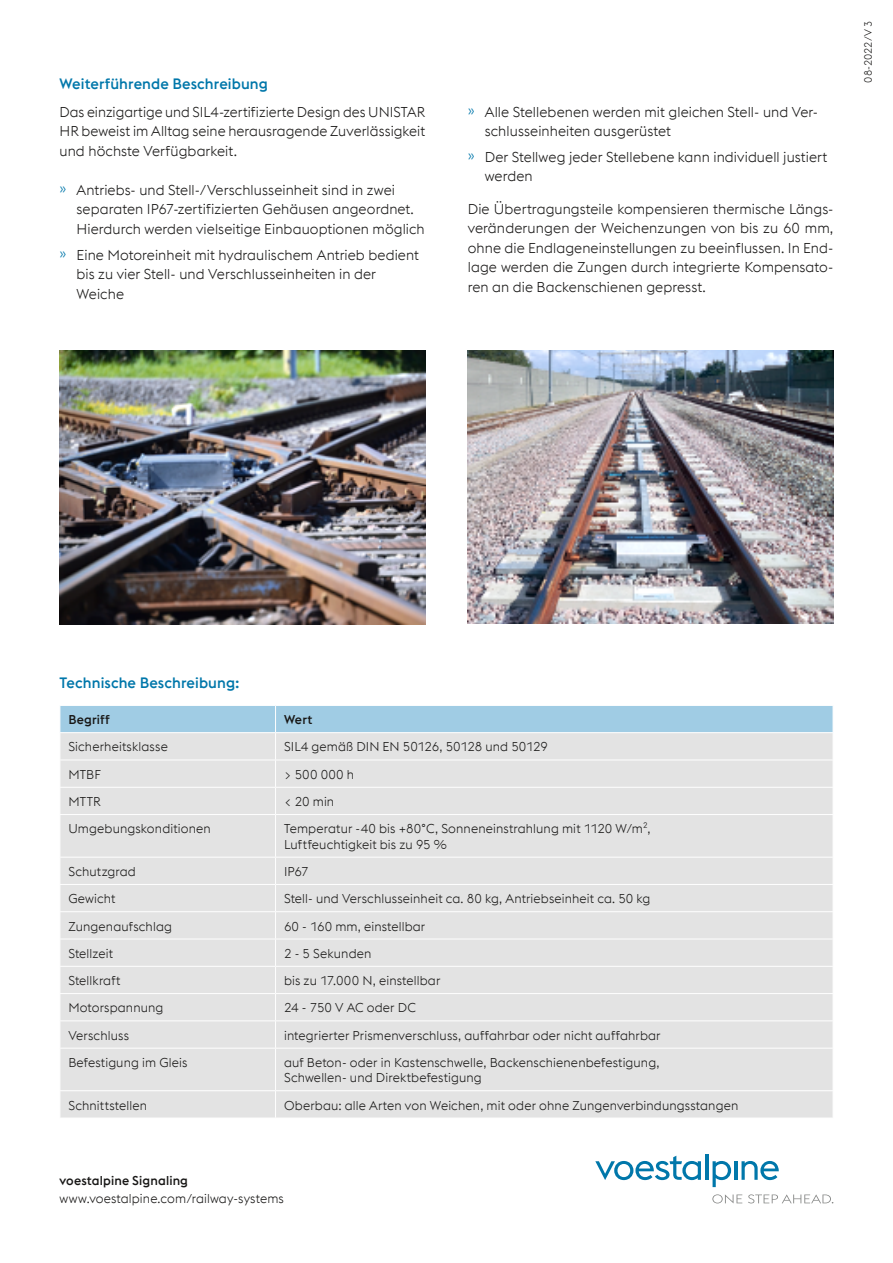
<style>
.page{position:relative;width:893px;height:1263px;background:#fff}
.page>*{position:absolute;margin:0;border:0;box-sizing:border-box;transform-origin:0 0}
.t1{font:500 15px "voestalpine";letter-spacing:.005em;color:#07a}
.t2{font:300 14.25px/19.5px "voestalpine";letter-spacing:.005em;color:#181716}
.t3{font:300 12.75px/15.3px "voestalpine";letter-spacing:.01em;color:#181716}
.t4{font:500 12.75px "voestalpine";letter-spacing:.01em;color:#181716}
.t5{font:300 10.5px "voestalpine";letter-spacing:.015em;color:#181716}
.s1{color:#07a}
</style>
<div class="page">
<svg style="left:595px;top:1156px;width:106px;height:24px"></svg>
<hr style="left:705px;top:1154px;width:3px;height:26px;background:#07a">
<svg style="left:713px;top:1161px;width:18px;height:26px"></svg>
<hr style="left:734px;top:1161px;width:3px;height:19px;background:#07a">
<svg style="left:741px;top:1161px;width:38px;height:19px"></svg>
<svg style="left:712px;top:1194px;width:30px;height:9px"></svg>
<svg style="left:748px;top:1194px;width:85px;height:9px"></svg>
<div style="left:61px;top:815px;width:772px;height:303px;background:#e3e3e3"></div>
<hr style="left:60px;top:857px;width:216px;height:1px;background:#fff">
<hr style="left:60px;top:884px;width:216px;height:1px;background:#fff">
<hr style="left:60px;top:911px;width:216px;height:1px;background:#fff">
<hr style="left:60px;top:939px;width:216px;height:1px;background:#fff">
<hr style="left:60px;top:966px;width:216px;height:1px;background:#fff">
<hr style="left:60px;top:993px;width:216px;height:1px;background:#fff">
<hr style="left:60px;top:1020px;width:216px;height:1px;background:#fff">
<svg style="left:60px;top:858px;width:1px;height:190px"></svg>
<hr style="left:60px;top:1048px;width:216px;height:1px;background:#fff">
<hr style="left:60px;top:1090px;width:216px;height:1px;background:#fff">
<svg style="left:60px;top:1091px;width:1px;height:27px"></svg>
<hr style="left:275px;top:815px;width:1px;height:42px;background:#fff">
<hr style="left:276px;top:857px;width:557px;height:1px;background:#fff">
<hr style="left:276px;top:884px;width:557px;height:1px;background:#fff">
<hr style="left:276px;top:911px;width:557px;height:1px;background:#fff">
<hr style="left:276px;top:939px;width:557px;height:1px;background:#fff">
<hr style="left:276px;top:966px;width:557px;height:1px;background:#fff">
<hr style="left:276px;top:993px;width:557px;height:1px;background:#fff">
<hr style="left:276px;top:1020px;width:557px;height:1px;background:#fff">
<svg style="left:275px;top:858px;width:1px;height:190px"></svg>
<hr style="left:276px;top:1048px;width:557px;height:1px;background:#fff">
<hr style="left:275px;top:1048px;width:1px;height:42px;background:#fff">
<hr style="left:276px;top:1090px;width:557px;height:1px;background:#fff">
<svg style="left:275px;top:1091px;width:1px;height:27px"></svg>
<svg style="left:60px;top:705px;width:773px;height:109px;background:#d3dee3"></svg>
<hr style="left:276px;top:705px;width:557px;height:1px;background:#fff">
<hr style="left:60px;top:732px;width:216px;height:1px;background:#fff">
<hr style="left:276px;top:732px;width:557px;height:1px;background:#fff">
<img style="left:60px;top:350px;width:365px;height:274px">
<img style="left:468px;top:350px;width:365px;height:273px">
<p class="t1" style="left:60px;top:74px;width:210px">Weiterführende Beschreibung</p>
<p class="t2" style="left:60px;top:102px;width:367px;text-align:justify">Das einzigartige und SIL4-zertifizierte Design des UNISTAR HR beweist im Alltag seine herausragende Zuverlässigkeit und höchste Verfügbarkeit.</p>
<p class="t2" style="left:77px;top:180px;width:350px;text-indent:-17px"><span class="s1">»</span> Antriebs- und Stell-/Verschlusseinheit sind in zwei separaten IP67-zertifizierten Gehäusen angeordnet.<br>Hierdurch werden vielseitige Einbauoptionen möglich</p>
<p class="t2" style="left:77px;top:245px;width:344px;text-indent:-17px"><span class="s1">»</span> Eine Motoreinheit mit hydraulischem Antrieb bedient bis zu vier Stell- und Verschlusseinheiten in der<br>Weiche</p>
<p class="t2" style="left:485px;top:102px;width:335px;text-indent:-17px"><span class="s1">»</span> Alle Stellebenen werden mit gleichen Stell- und Ver&shy;schlusseinheiten ausgerüstet</p>
<p class="t2" style="left:485px;top:147px;width:344px;text-indent:-17px"><span class="s1">»</span> Der Stellweg jeder Stellebene kann individuell justiert werden</p>
<p class="t2" style="left:468px;top:199px;width:367px;text-align:justify">Die Übertragungsteile kompensieren thermische Längs&shy;veränderungen der Weichenzungen von bis zu 60 mm, ohne die Endlageneinstellungen zu beeinflussen. In End&shy;lage werden die Zungen durch integrierte Kompensato&shy;ren an die Backenschienen gepresst.</p>
<p class="t5" style="left:862px;top:83px;width:63px;rotate:-90deg">08-2022/V3</p>
<p class="t1" style="left:60px;top:674px;width:181px">Technische Beschreibung:</p>
<p class="t4" style="left:68px;top:712px;width:43px">Begriff</p>
<p class="t4" style="left:284px;top:712px;width:30px">Wert</p>
<p class="t3" style="left:68px;top:739px;width:101px">Sicherheitsklasse</p>
<p class="t3" style="left:284px;top:739px;width:266px">SIL4 gemäß DIN EN 50126, 50128 und 50129</p>
<p class="t3" style="left:68px;top:767px;width:34px">MTBF</p>
<p class="t3" style="left:284px;top:767px;width:72px">&gt; 500 000 h</p>
<p class="t3" style="left:68px;top:794px;width:34px">MTTR</p>
<p class="t3" style="left:284px;top:794px;width:52px">&lt; 20 min</p>
<p class="t3" style="left:68px;top:821px;width:144px">Umgebungskonditionen</p>
<p class="t3" style="left:284px;top:821px;width:368px">Temperatur -40 bis +80°C, Sonneneinstrahlung mit 1120 W/m²,<br>Luftfeuchtigkeit bis zu 95 %</p>
<p class="t3" style="left:68px;top:864px;width:69px">Schutzgrad</p>
<p class="t3" style="left:284px;top:864px;width:26px">IP67</p>
<p class="t3" style="left:68px;top:891px;width:49px">Gewicht</p>
<p class="t3" style="left:284px;top:891px;width:368px">Stell- und Verschlusseinheit ca. 80 kg, Antriebseinheit ca. 50 kg</p>
<p class="t3" style="left:68px;top:918px;width:105px">Zungenaufschlag</p>
<p class="t3" style="left:284px;top:918px;width:143px">60 - 160 mm, einstellbar</p>
<p class="t3" style="left:68px;top:946px;width:46px">Stellzeit</p>
<p class="t3" style="left:284px;top:946px;width:89px">2 - 5 Sekunden</p>
<p class="t3" style="left:68px;top:973px;width:54px">Stellkraft</p>
<p class="t3" style="left:284px;top:973px;width:158px">bis zu 17.000 N, einstellbar</p>
<p class="t3" style="left:68px;top:1000px;width:97px">Motorspannung</p>
<p class="t3" style="left:284px;top:1000px;width:133px">24 - 750 V AC oder DC</p>
<p class="t3" style="left:68px;top:1027px;width:62px">Verschluss</p>
<p class="t3" style="left:284px;top:1027px;width:378px">integrierter Prismenverschluss, auffahrbar oder nicht auffahrbar</p>
<p class="t3" style="left:68px;top:1055px;width:121px">Befestigung im Gleis</p>
<p class="t3" style="left:284px;top:1055px;width:377px">auf Beton- oder in Kastenschwelle, Backenschienenbefestigung,<br>Schwellen- und Direktbefestigung</p>
<p class="t3" style="left:68px;top:1097px;width:80px">Schnittstellen</p>
<p class="t3" style="left:284px;top:1097px;width:456px">Oberbau: alle Arten von Weichen, mit oder ohne Zungenverbindungsstangen</p>
<p class="t4" style="left:60px;top:1173px;width:130px">voestalpine Signaling</p>
<p class="t3" style="left:60px;top:1191px;width:226px">www.voestalpine.com/railway-systems</p>
</div>
